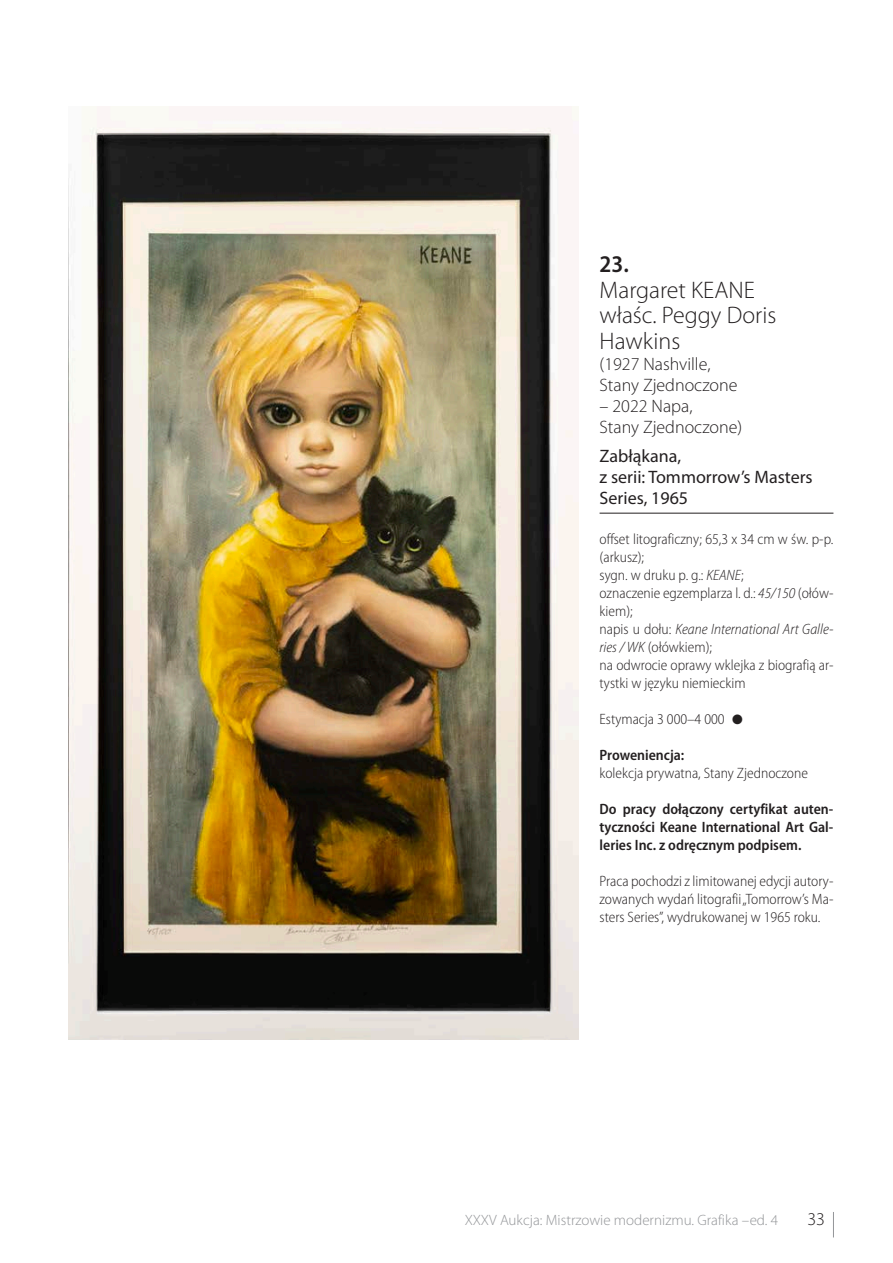
<style>
.page{position:relative;width:893px;height:1263px;background:#fff}
.page>*{position:absolute;margin:0;border:0;box-sizing:border-box;transform-origin:0 0}
.Autor{font:300 24px/25.5px "Myriad Pro";color:#231f20}
.numer{font:600 semi-condensed 24px "Myriad Pro";color:#231f20}
.Autor-2{font:300 18px/21px "Myriad Pro";color:#231f20}
.tytuł{font:18px/21px "Myriad Pro";color:#231f20}
.tekst_opis{font:300 semi-condensed 15px/18px "Myriad Pro";color:#231f20}
.tekst_opis-2{font:600 semi-condensed 15px/18px "Myriad Pro";color:#231f20;text-align:justify}
.tekst_opis-3{font:italic 300 semi-condensed 15px/18px "Myriad Pro";color:#231f20}
.t1{font:300 15px "Myriad Pro";color:#939598}
.s1{font-style:italic}
.s2{font-style:normal}
</style>
<div class="page">
<svg style="left:833px;top:1212px;width:1px;height:25px"></svg>
<hr style="left:600px;top:513px;width:233px;height:1px;background:#231f20">
<img style="left:68px;top:106px;width:510px;height:933px">
<p class="numer" style="left:600px;top:251px;width:31px">23.</p>
<p class="Autor" style="left:600px;top:277px;width:178px">Margaret KEANE właśc. Peggy Doris<br>Hawkins</p>
<p class="Autor-2" style="left:600px;top:354px;width:139px">(1927 Nashville,<br>Stany Zjednoczone</p>
<p class="Autor-2" style="left:600px;top:396px;width:144px">– 2022 Napa,<br>Stany Zjednoczone)</p>
<p class="tytuł" style="left:600px;top:446px;width:215px">Zabłąkana,<br>z serii: Tommorrow’s Masters<br>Series, 1965</p>
<p class="tekst_opis" style="left:600px;top:530px;width:235px">offset litograficzny; 65,3 x 34 cm w św. p-p. (arkusz);</p>
<p class="tekst_opis" style="left:600px;top:566px;width:146px">sygn. w druku p. g.: <span class="s1">KEANE</span>;</p>
<p class="tekst_opis" style="left:600px;top:584px;width:235px">oznaczenie egzemplarza l. d.: <span class="s1">45/150</span> (ołów&shy;kiem);</p>
<p class="tekst_opis-3" style="left:600px;top:620px;width:235px"><span class="s2">napis u dołu:</span> Keane International Art Galle&shy;ries / WK <span class="s2">(ołówkiem);</span></p>
<p class="tekst_opis" style="left:600px;top:656px;width:235px">na odwrocie oprawy wklejka z biografią ar&shy;tystki w języku niemieckim</p>
<p class="tekst_opis" style="left:600px;top:710px;width:145px">Estymacja 3 000–4 000 ●</p>
<p class="tekst_opis-2" style="left:600px;top:746px;width:86px">Proweniencja:</p>
<p class="tekst_opis" style="left:600px;top:764px;width:210px">kolekcja prywatna, Stany Zjednoczone</p>
<p class="tekst_opis-2" style="left:600px;top:800px;width:235px">Do pracy dołączony certyfikat auten&shy;tyczności Keane International Art Gal&shy;leries Inc. z odręcznym podpisem.</p>
<p class="tekst_opis" style="left:600px;top:872px;width:235px;text-align:justify">Praca pochodzi z limitowanej edycji autory&shy;zowanych wydań litografii „Tomorrow’s Ma&shy;sters Series”, wydrukowanej w 1965 roku.</p>
<p class="t1" style="left:465px;top:1212px;width:315px">XXXV Aukcja: Mistrzowie modernizmu. Grafika –ed. 4</p>
<p class="Autor-2" style="left:807px;top:1209px;width:19px">33</p>
</div>
